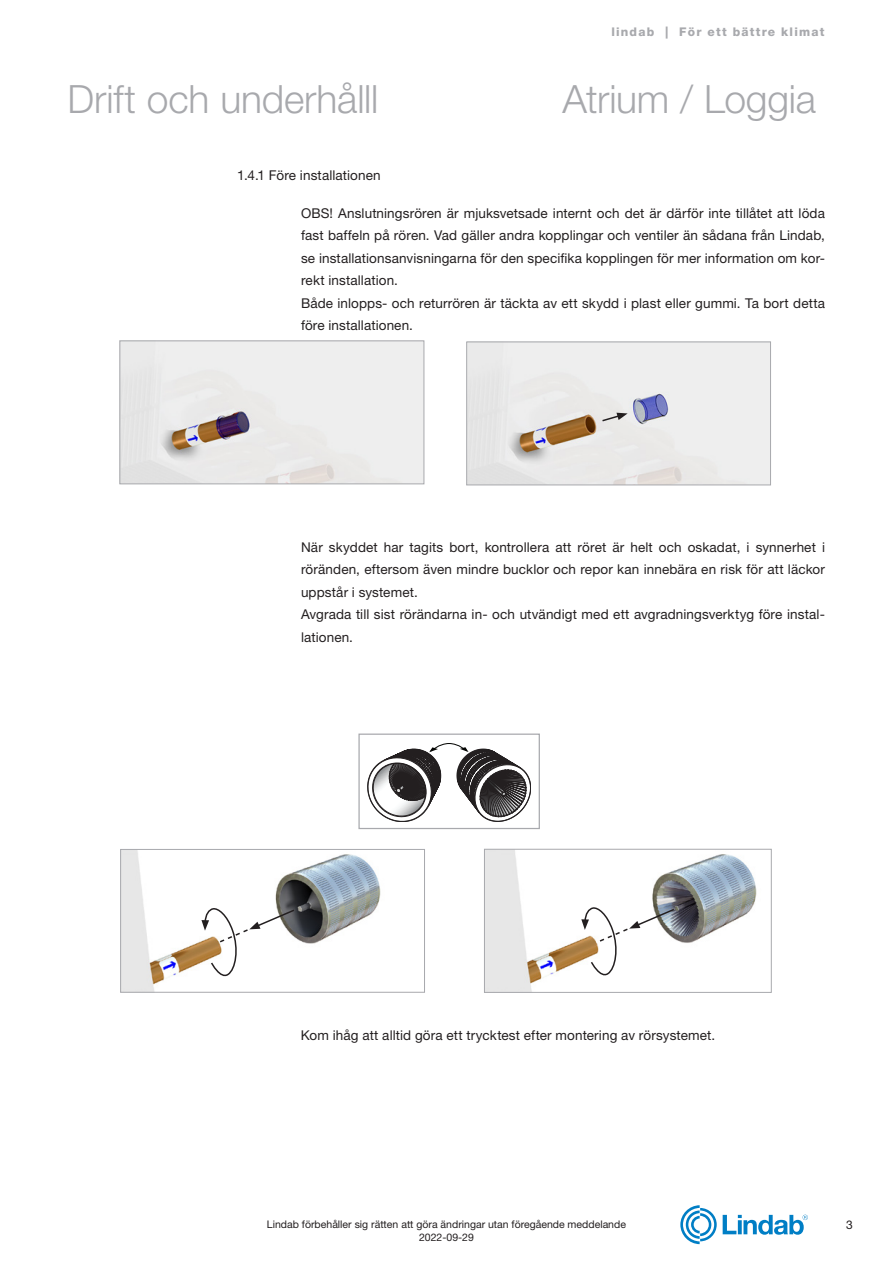
<style>
.page{position:relative;width:893px;height:1263px;background:#fff}
.page>*{position:absolute;margin:0;border:0;box-sizing:border-box;transform-origin:0 0}
.t1{font:300 39px "Helvetica Neue LT Pro";letter-spacing:-.005em;color:#a8a9ad}
.Bullet_text{font:13.5px/22.5px "Helvetica Neue LT Pro";letter-spacing:.01em;color:#231f20;text-align:justify}
.Body_text{font:13.5px "Helvetica Neue LT Pro";letter-spacing:.01em;color:#231f20}
.t2{font:800 12px "Helvetica Neue LT Pro";letter-spacing:.1em;color:#a8a9ad}
.t3{font:12px "Helvetica Neue LT Pro";color:#231f20}
.t4{font:10.5px "Helvetica Neue LT Pro";color:#231f20}
</style>
<div class="page">
<img style="left:122px;top:343px;width:300px;height:139px">
<div style="left:120px;top:341px;width:304px;height:143px;border:1px solid #a8a9ad"></div>
<img style="left:468px;top:344px;width:301px;height:139px">
<div style="left:466px;top:342px;width:305px;height:143px;border:1px solid #a8a9ad"></div>
<svg style="left:601px;top:413px;width:27px;height:10px"></svg>
<img style="left:122px;top:851px;width:259px;height:139px">
<div style="left:120px;top:849px;width:305px;height:143px;border:1px solid #a8a9ad"></div>
<img style="left:486px;top:851px;width:271px;height:139px">
<div style="left:484px;top:849px;width:287px;height:143px;border:1px solid #a8a9ad"></div>
<svg style="left:367px;top:743px;width:164px;height:79px"></svg>
<div style="left:358px;top:733px;width:182px;height:96px;border:1px solid #a8a9ad"></div>
<svg style="left:201px;top:908px;width:95px;height:71px"></svg>
<svg style="left:581px;top:907px;width:95px;height:72px"></svg>
<svg style="left:723px;top:1215px;width:85px;height:20px"></svg>
<svg style="left:680px;top:1205px;width:37px;height:39px"></svg>
<p class="t2" style="left:611px;top:25px;width:215px">lindab | För ett bättre klimat</p>
<h1 class="t1" style="left:68px;top:75px;width:312px">Drift och underhålll</h1>
<h1 class="t1" style="left:563px;top:75px;width:255px">Atrium / Loggia</h1>
<p class="Body_text" style="left:237px;top:167px;width:145px">1.4.1 Före installationen</p>
<p class="Bullet_text" style="left:301px;top:201px;width:525px">OBS! Anslutningsrören är mjuksvetsade internt och det är därför inte tillåtet att löda fast baffeln på rören. Vad gäller andra kopplingar och ventiler än sådana från Lindab, se installationsanvisningarna för den specifika kopplingen för mer information om kor&shy;rekt installation.</p>
<p class="Bullet_text" style="left:301px;top:291px;width:525px">Både inlopps- och returrören är täckta av ett skydd i plast eller gummi. Ta bort detta före installationen.</p>
<p class="Bullet_text" style="left:301px;top:535px;width:525px">När skyddet har tagits bort, kontrollera att röret är helt och oskadat, i synnerhet i röränden, eftersom även mindre bucklor och repor kan innebära en risk för att läckor uppstår i systemet.</p>
<p class="Bullet_text" style="left:301px;top:603px;width:525px">Avgrada till sist rörändarna in- och utvändigt med ett avgradningsverktyg före instal&shy;lationen.</p>
<p class="Bullet_text" style="left:301px;top:1023px;width:416px">Kom ihåg att alltid göra ett trycktest efter montering av rörsystemet.</p>
<p class="t4" style="left:267px;top:1218px;width:361px">Lindab förbehåller sig rätten att göra ändringar utan föregående meddelande</p>
<p class="t3" style="left:846px;top:1217px;width:8px">3</p>
<p class="t4" style="left:419px;top:1230px;width:56px">2022-09-29</p>
</div>
